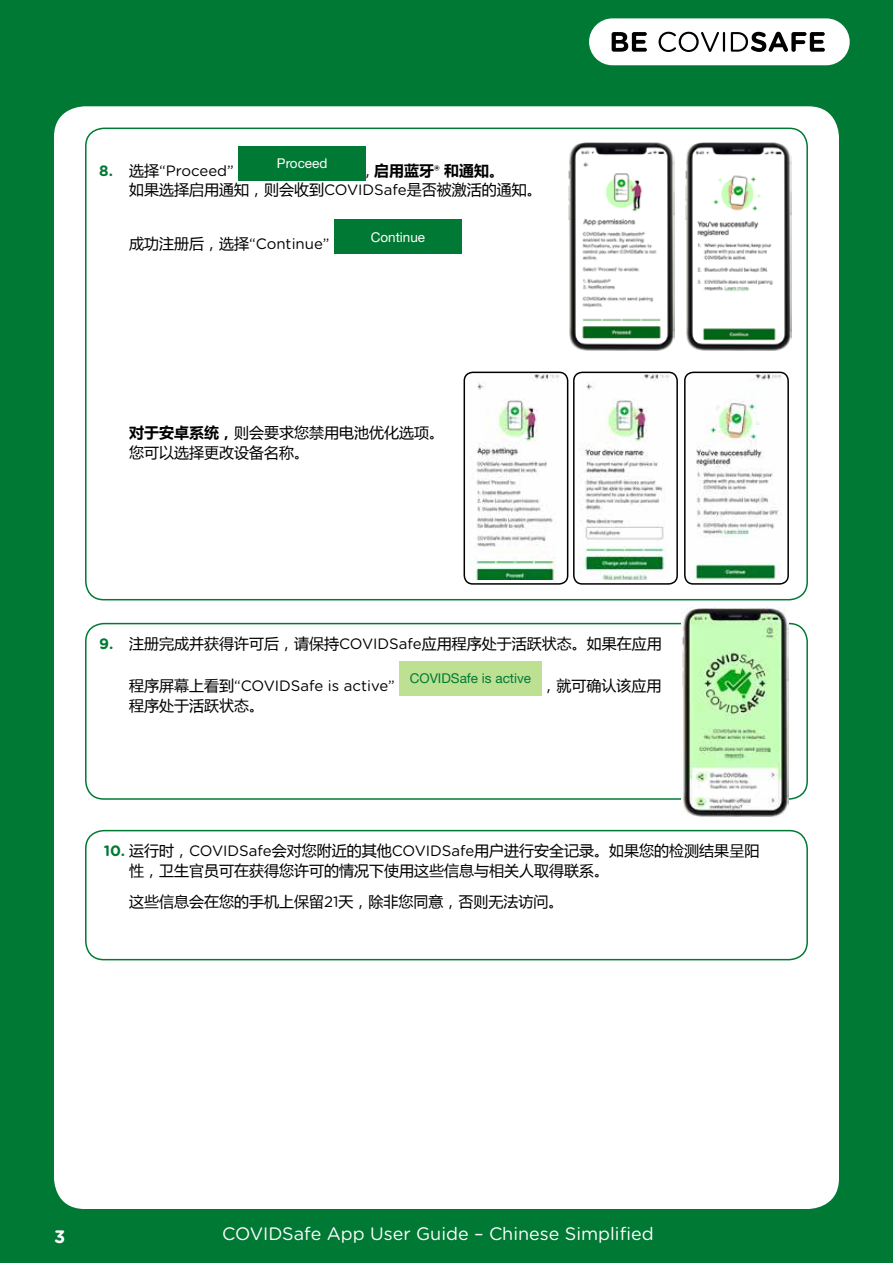
<style>
.page{position:relative;width:893px;height:1263px;background:#007934}
.page>*{position:absolute;margin:0;border:0;box-sizing:border-box;transform-origin:0 0}
.t1{font:18px "Gotham Rounded";color:#fff}
.t2{font:700 18px "Gotham Rounded";color:#fff}
.t3{font:15px/19.5px "Microsoft Ya Hei";color:#000}
.t4{font:15px "Gotham Rounded";color:#000}
.t5{font:13.5px "Helvetica Neue LT Std";color:#007934}
.t6{font:13.5px "Helvetica Neue LT Std";color:#fff}
.s1{font-weight:700;color:#007934}
.s2{font-family:"Microsoft Ya Hei"}
.s3{font-weight:700}
.s4{font-family:"Gotham Rounded";font-weight:700}
.s5{font-family:"Gotham Rounded"}
.s6{font-family:"Gotham Rounded";font-weight:700;color:#007934}
</style>
<div class="page">
<div style="left:589px;top:18px;width:261px;height:47px;background:#fff;border-radius:23px"></div>
<svg style="left:612px;top:32px;width:35px;height:20px"></svg>
<svg style="left:659px;top:32px;width:60px;height:20px"></svg>
<hr style="left:723px;top:32px;width:2px;height:20px;background:#000">
<svg style="left:731px;top:32px;width:94px;height:20px"></svg>
<div style="left:54px;top:106px;width:785px;height:1103px;background:#fff;border-radius:31px"></div>
<div style="left:399px;top:662px;width:142px;height:34px;background:#bde093"></div>
<div style="left:85px;top:623px;width:723px;height:177px;border:2px solid #007934;border-radius:18px"></div>
<img style="left:682px;top:608px;width:106px;height:209px">
<div style="left:85px;top:830px;width:723px;height:130px;border:2px solid #007934;border-radius:18px"></div>
<div style="left:238px;top:146px;width:128px;height:34px;background:#007934"></div>
<div style="left:334px;top:220px;width:128px;height:34px;background:#007934"></div>
<div style="left:85px;top:128px;width:723px;height:472px;border:2px solid #007934;border-radius:18px"></div>
<img style="left:568px;top:142px;width:106px;height:209px">
<img style="left:685px;top:142px;width:106px;height:209px">
<img style="left:688px;top:375px;width:94px;height:207px">
<div style="left:684px;top:372px;width:105px;height:213px;border:2px solid #000;border-radius:9px"></div>
<img style="left:579px;top:375px;width:91px;height:205px">
<div style="left:573px;top:372px;width:105px;height:213px;border:2px solid #000;border-radius:9px"></div>
<img style="left:471px;top:375px;width:89px;height:205px">
<div style="left:464px;top:372px;width:104px;height:213px;border:2px solid #000;border-radius:9px"></div>
<p class="t4" style="left:99px;top:160px;width:136px"><span class="s1">8.</span> <span class="s2">选择</span>“Proceed”</p>
<p class="t6" style="left:277px;top:155px;width:52px">Proceed</p>
<p class="t3" style="left:129px;top:160px;width:414px;text-indent:237px">, <span class="s3">启用蓝牙</span><span class="s4">®</span> <span class="s3">和通知。<br></span>如果选择启用通知，则会收到<span class="s5">COVIDSafe</span>是否被激活的通知。</p>
<p class="t4" style="left:129px;top:234px;width:202px"><span class="s2">成功注册后，选择</span>“Continue”</p>
<p class="t6" style="left:371px;top:229px;width:56px">Continue</p>
<p class="t3" style="left:129px;top:423px;width:316px"><span class="s3">对于安卓系统，</span>则会要求您禁用电池优化选项。您可以选择更改设备名称。</p>
<p class="t3" style="left:99px;top:633px;width:564px"><span class="s6">9.</span> 注册完成并获得许可后，请保持<span class="s5">COVIDSafe</span>应用程序处于活跃状态。如果在应用</p>
<p class="t4" style="left:129px;top:675px;width:267px"><span class="s2">程序屏幕上看到</span>“COVIDSafe is active”</p>
<p class="t5" style="left:410px;top:670px;width:123px">COVIDSafe is active</p>
<p class="t3" style="left:541px;top:675px;width:121px">，就可确认该应用</p>
<p class="t3" style="left:129px;top:695px;width:136px">程序处于活跃状态。</p>
<p class="t3" style="left:129px;top:840px;width:632px;text-indent:-25px"><span class="s6">10.</span> 运行时，<span class="s5">COVIDSafe</span>会对您附近的其他<span class="s5">COVIDSafe</span>用户进行安全记录。如果您的检测结果呈阳性，卫生官员可在获得您许可的情况下使用这些信息与相关人取得联系。</p>
<p class="t3" style="left:129px;top:891px;width:436px">这些信息会在您的手机上保留<span class="s5">21</span>天，除非您同意，否则无法访问。</p>
<p class="t2" style="left:54px;top:1223px;width:13px">3</p>
<p class="t1" style="left:222px;top:1222px;width:433px">COVIDSafe App User Guide – Chinese Simplified</p>
</div>
